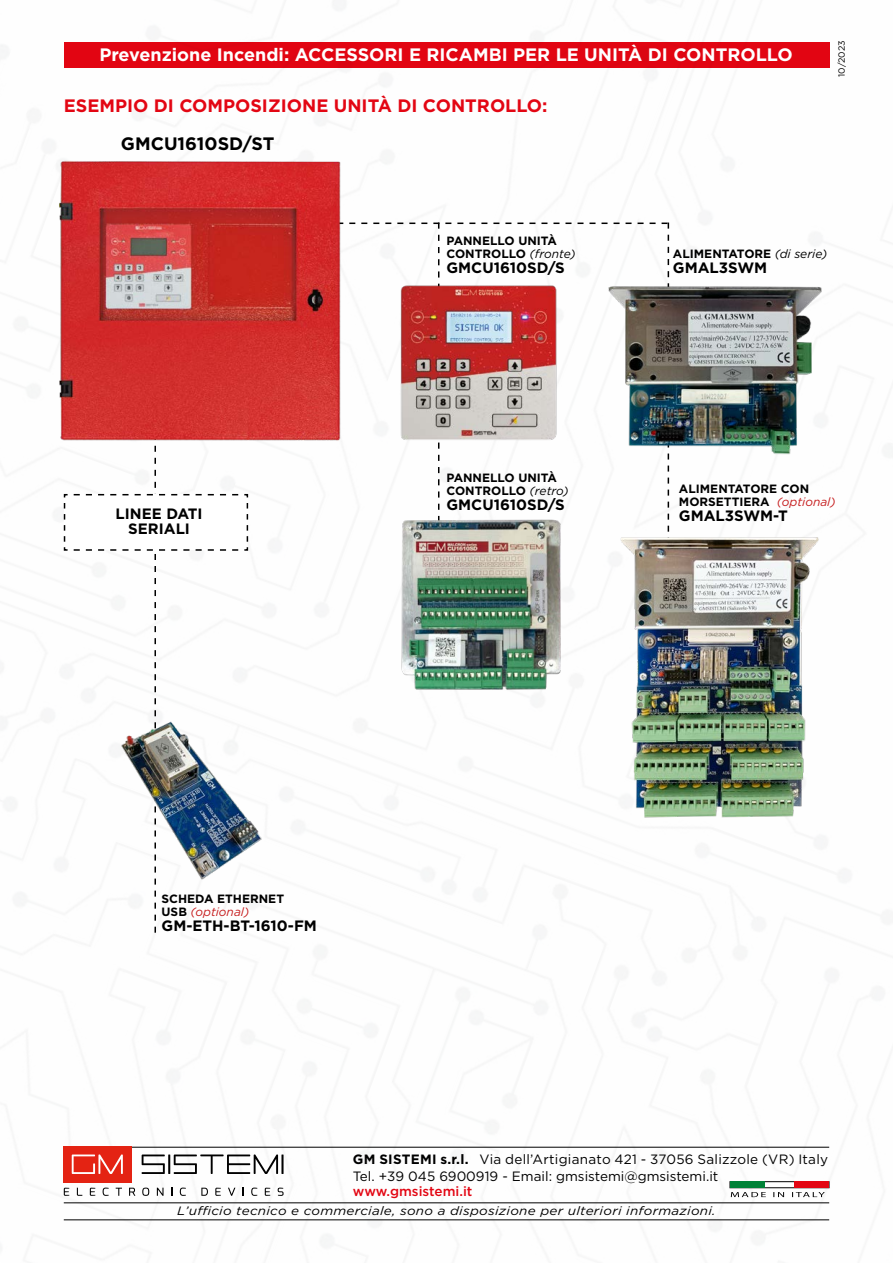
<style>
.page{position:relative;width:893px;height:1263px;background:#fff}
.page>*{position:absolute;margin:0;border:0;box-sizing:border-box;transform-origin:0 0}
.t1{font:700 18px "Gotham";color:#fff}
.t2{font:700 18px "Gotham";color:#e30613}
.t3{font:700 18px "Gotham";color:#000}
.t4{font:700 15px/15px "Gotham";color:#000;text-align:center}
.t5{font:13.5px/16.5px "Gotham";color:#000}
.t6{font:500 13.5px "Gotham";color:#e30613}
.t7{font:italic 12.15px "Gotham";letter-spacing:.02em;color:#000;scale:1.11 1}
.t8{font:700 12px/13.5px "Gotham";color:#000}
.t9{font:9px "Gotham";color:#000}
.s1{font-weight:400;font-style:italic}
.s2{font-weight:400;font-style:italic;color:#c51a1b}
.s3{font-weight:700}
</style>
<div class="page">
<hr style="left:65px;top:1147px;width:764px;height:1px;background:#000">
<svg style="left:731px;top:1192px;width:94px;height:5px"></svg>
<div style="left:730px;top:1181px;width:99px;height:7px;border:1px solid #000"></div>
<div style="left:730px;top:1182px;width:34px;height:6px;background:#008237"></div>
<div style="left:795px;top:1182px;width:34px;height:6px;background:#e30613"></div>
<svg style="left:64px;top:1188px;width:5px;height:8px"></svg>
<svg style="left:77px;top:1188px;width:5px;height:8px"></svg>
<svg style="left:90px;top:1188px;width:5px;height:8px"></svg>
<svg style="left:103px;top:1187px;width:6px;height:9px"></svg>
<svg style="left:116px;top:1188px;width:6px;height:8px"></svg>
<svg style="left:129px;top:1188px;width:6px;height:8px"></svg>
<svg style="left:142px;top:1187px;width:7px;height:9px"></svg>
<svg style="left:157px;top:1188px;width:7px;height:8px"></svg>
<svg style="left:180px;top:1187px;width:6px;height:9px"></svg>
<svg style="left:201px;top:1188px;width:7px;height:8px"></svg>
<svg style="left:215px;top:1188px;width:6px;height:8px"></svg>
<svg style="left:228px;top:1188px;width:7px;height:8px"></svg>
<svg style="left:251px;top:1187px;width:6px;height:9px"></svg>
<svg style="left:265px;top:1188px;width:5px;height:8px"></svg>
<svg style="left:278px;top:1187px;width:6px;height:9px"></svg>
<div style="left:64px;top:1147px;width:68px;height:36px;background:#e42313"></div>
<svg style="left:142px;top:1154px;width:142px;height:20px"></svg>
<svg style="left:72px;top:1154px;width:51px;height:20px"></svg>
<hr style="left:64px;top:1202px;width:765px;height:1px;background:#000">
<hr style="left:64px;top:1219px;width:765px;height:1px;background:#000">
<svg style="left:349px;top:223px;width:320px;height:297px"></svg>
<div style="left:64px;top:43px;width:765px;height:25px;background:#e30613"></div>
<img style="left:387px;top:276px;width:184px;height:170px">
<img style="left:603px;top:267px;width:219px;height:195px">
<img style="left:609px;top:525px;width:210px;height:293px">
<svg style="left:63px;top:445px;width:186px;height:488px"></svg>
<img style="left:57px;top:160px;width:287px;height:281px">
<img style="left:388px;top:507px;width:189px;height:183px">
<img style="left:111px;top:717px;width:151px;height:172px">
<h1 class="t1" style="left:99px;top:43px;width:695px">Prevenzione Incendi: ACCESSORI E RICAMBI PER LE UNITÀ DI CONTROLLO</h1>
<h1 class="t2" style="left:64px;top:94px;width:485px">ESEMPIO DI COMPOSIZIONE UNITÀ DI CONTROLLO:</h1>
<h1 class="t3" style="left:121px;top:131px;width:155px">GMCU1610SD/ST</h1>
<p class="t9" style="left:836px;top:77px;width:38px;rotate:-90deg">10/2023</p>
<p class="t8" style="left:446px;top:234px;width:131px">PANNELLO UNITÀ<br>CONTROLLO <span class="s1">(fronte)</span></p>
<p class="t4" style="left:446px;top:260px;width:120px">GMCU1610SD/S</p>
<p class="t8" style="left:673px;top:247px;width:156px">ALIMENTATORE <span class="s1">(di serie)</span></p>
<p class="t4" style="left:673px;top:260px;width:96px">GMAL3SWM</p>
<p class="t4" style="left:116px;top:507px;width:89px">LINEE DATI<br>SERIALI</p>
<p class="t8" style="left:446px;top:470px;width:124px">PANNELLO UNITÀ<br>CONTROLLO <span class="s1">(retro)</span></p>
<p class="t4" style="left:446px;top:497px;width:120px">GMCU1610SD/S</p>
<p class="t8" style="left:679px;top:482px;width:158px">ALIMENTATORE CON<br>MORSETTIERA <span class="s2">(optional)</span></p>
<p class="t4" style="left:679px;top:509px;width:110px">GMAL3SWM-T</p>
<p class="t8" style="left:162px;top:892px;width:124px">SCHEDA ETHERNET<br>USB <span class="s2">(optional)</span></p>
<p class="t4" style="left:162px;top:918px;width:157px">GM-ETH-BT-1610-FM</p>
<p class="t5" style="left:353px;top:1151px;width:477px"><span class="s3">GM SISTEMI s.r.l.</span> Via dell’Artigianato 421 - 37056 Salizzole (VR) Italy<br>Tel. +39 045 6900919 - Email: gmsistemi@gmsistemi.it</p>
<p class="t6" style="left:353px;top:1182px;width:121px">www.gmsistemi.it</p>
<p class="t7" style="left:177px;top:1203px;width:487px">L’ufficio tecnico e commerciale, sono a disposizione per ulteriori informazioni.</p>
</div>
